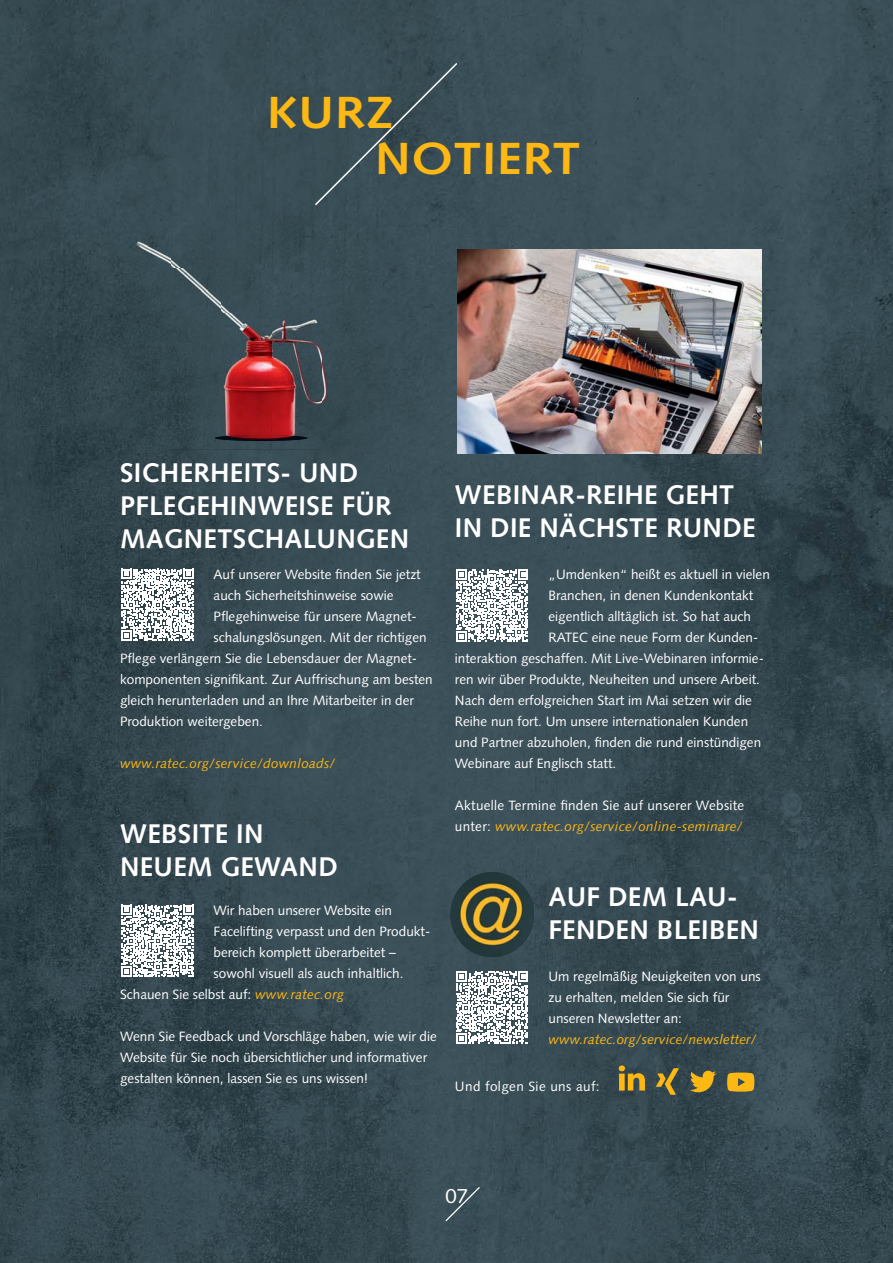
<style>
.page{position:relative;width:893px;height:1263px;background:#fff}
.page>*{position:absolute;margin:0;border:0;box-sizing:border-box;transform-origin:0 0}
.t1{font:700 45px/46.5px "Syntax LT Std";letter-spacing:.02em;color:#fdb813;scale:1.1 1}
.t2{font:700 27px/33px "Syntax LT Std";letter-spacing:.01em;color:#fff}
.t3{font:20.4px "Syntax LT Std";color:#fff}
.t4{font:13.5px/21px "Syntax LT Std";color:#fff}
.t5{font:13.5px/21px "Syntax LT Std";letter-spacing:.02em;color:#fff}
.t6{font:italic 13.5px "Syntax LT Std";letter-spacing:.01em;color:#fdb813}
.t7{font:13.5px "Syntax LT Std";letter-spacing:.03em;color:#fff}
.s1{font-style:italic;color:#fdb813}
</style>
<div class="page">
<img style="left:0;top:0;width:893px;height:1263px">
<svg style="left:122px;top:569px;width:72px;height:72px"></svg>
<svg style="left:122px;top:905px;width:72px;height:72px"></svg>
<svg style="left:456px;top:570px;width:72px;height:72px"></svg>
<svg style="left:456px;top:972px;width:72px;height:72px"></svg>
<svg style="left:313px;top:61px;width:146px;height:146px;background:#3f525a"></svg>
<img style="left:457px;top:249px;width:304px;height:204px">
<img style="left:450px;top:872px;width:84px;height:85px;border-radius:50%">
<img style="left:120px;top:223px;width:252px;height:226px">
<img style="left:215px;top:435px;width:92px;height:6px;border-radius:50%">
<svg style="left:690px;top:1071px;width:26px;height:21px"></svg>
<svg style="left:619px;top:1065px;width:26px;height:26px"></svg>
<svg style="left:656px;top:1068px;width:23px;height:27px"></svg>
<svg style="left:727px;top:1073px;width:27px;height:19px"></svg>
<svg style="left:444px;top:1186px;width:37px;height:37px"></svg>
<h1 class="t1" style="left:375px;top:92px;width:188px;text-indent:-108px">KURZ<br>NOTIERT</h1>
<h2 class="t2" style="left:120px;top:458px;width:291px">SICHERHEITS- UND<br>PFLEGEHIN WEISE FÜR<br>MAGNET S CHALUN GEN</h2>
<p class="t4" style="left:214px;top:565px;width:209px">Auf unserer Website finden Sie jetzt</p>
<p class="t4" style="left:214px;top:586px;width:182px">auch Sicherheitshinweise sowie</p>
<p class="t4" style="left:214px;top:607px;width:205px">Pflegehinweise für unsere Magnet-</p>
<p class="t4" style="left:214px;top:628px;width:215px">schalungslösungen. Mit der richtigen</p>
<p class="t4" style="left:120px;top:649px;width:299px">Pflege verlängern Sie die Lebensdauer der Magnet-</p>
<p class="t4" style="left:120px;top:670px;width:314px">komponenten signifikant. Zur Auffrischung am besten</p>
<p class="t4" style="left:120px;top:691px;width:295px">gleich herunterladen und an Ihre Mitarbeiter in der</p>
<p class="t4" style="left:120px;top:712px;width:144px">Produktion weitergeben.</p>
<p class="t6" style="left:120px;top:758px;width:217px">www.ratec.org/service/downloads/</p>
<h2 class="t2" style="left:120px;top:819px;width:219px">WEBSITE IN<br>NEUEM GEWAND</h2>
<p class="t4" style="left:214px;top:901px;width:180px">Wir haben unserer Website ein</p>
<p class="t4" style="left:214px;top:922px;width:218px">Facelifting verpasst und den Produkt-</p>
<p class="t4" style="left:214px;top:943px;width:184px">bereich komplett überarbeitet –</p>
<p class="t4" style="left:214px;top:964px;width:191px">sowohl visuell als auch inhaltlich.</p>
<p class="t4" style="left:120px;top:985px;width:225px">Schauen Sie selbst auf: <span class="s1">www.ratec.org</span></p>
<p class="t4" style="left:120px;top:1027px;width:318px">Wenn Sie Feedback und Vorschläge haben, wie wir die<br>Website für Sie noch übersichtlicher und informativer gestalten können, lassen Sie es uns wissen!</p>
<h2 class="t2" style="left:455px;top:480px;width:302px">WEBINAR-REIHE GEHT<br>IN DIE NÄCHSTE RUNDE</h2>
<p class="t4" style="left:548px;top:565px;width:223px">„Umdenken“ heißt es aktuell in vielen</p>
<p class="t4" style="left:548px;top:586px;width:206px">Branchen, in denen Kundenkontakt</p>
<p class="t4" style="left:548px;top:607px;width:204px">eigentlich alltäglich ist. So hat auch</p>
<p class="t4" style="left:548px;top:628px;width:211px">RATEC eine neue Form der Kunden-</p>
<p class="t4" style="left:455px;top:649px;width:310px">interaktion geschaffen. Mit Live-Webinaren informie-</p>
<p class="t4" style="left:455px;top:670px;width:306px">ren wir über Produkte, Neuheiten und unsere Arbeit.</p>
<p class="t4" style="left:455px;top:691px;width:298px">Nach dem erfolgreichen Start im Mai setzen wir die</p>
<p class="t4" style="left:455px;top:712px;width:295px">Reihe nun fort. Um unsere internationalen Kunden</p>
<p class="t4" style="left:455px;top:733px;width:308px">und Partner abzuholen, finden die rund einstündigen</p>
<p class="t4" style="left:455px;top:754px;width:163px">Webinare auf Englisch statt.</p>
<p class="t5" style="left:455px;top:796px;width:291px">Aktuelle Termine finden Sie auf unserer Website unter: <span class="s1">www.ratec.org/service/online-seminare/</span></p>
<h2 class="t2" style="left:548px;top:882px;width:212px">AUF DEM LAU-<br>FENDEN BLEIBEN</h2>
<p class="t4" style="left:548px;top:967px;width:214px">Um regelmäßig Neuigkeiten von uns zu erhalten, melden Sie sich für unseren Newsletter an:</p>
<p class="t6" style="left:548px;top:1034px;width:210px">www.ratec.org/service/newsletter/</p>
<p class="t7" style="left:455px;top:1080px;width:146px">Und folgen Sie uns auf:</p>
<h3 class="t3" style="left:446px;top:1187px;width:24px">07</h3>
</div>
